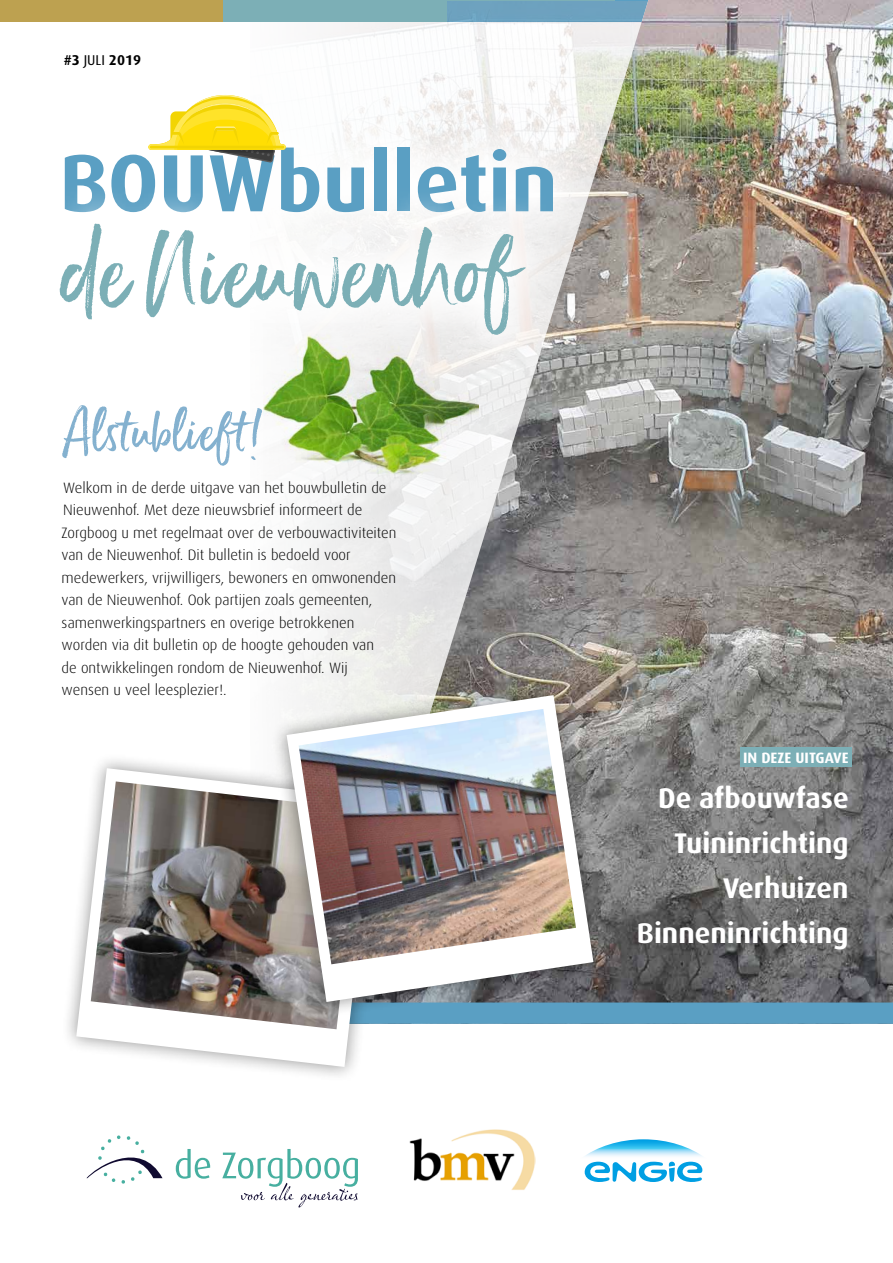
<style>
.page{position:relative;width:893px;height:1263px;background:#fff}
.page>*{position:absolute;margin:0;border:0;box-sizing:border-box;transform-origin:0 0}
.t1{font:96.9px "Ernestand Emily Upright";color:#7cafb6}
.t2{font:700 81.15px "Dax";color:#5a9fc3}
.t3{font:52.5px "Ernestand Emily Upright";color:#84b1cf}
.t4{font:700 28.5px/45px "Dax";color:#fff;text-align:right}
.t5{font:300 15px/22.5px "Dax";color:#000}
.t6{font:700 15px "Dax";color:#fff}
.t7{font:700 14.25px "Dax";color:#000}
.s1{font-weight:400}
</style>
<div class="page">
<svg style="left:86px;top:1135px;width:77px;height:49px"></svg>
<svg style="left:176px;top:1149px;width:34px;height:30px"></svg>
<svg style="left:222px;top:1149px;width:136px;height:58px"></svg>
<img style="left:335px;top:0;width:558px;height:1002px">
<div style="left:0;top:0;width:223px;height:21px;background:#bda150"></div>
<div style="left:223px;top:0;width:223px;height:21px;background:#7cafb6"></div>
<svg style="left:391px;top:1002px;width:502px;height:22px;background:#5a9dc0"></svg>
<svg style="left:289px;top:102px;width:310px;height:155px"></svg>
<div style="left:15px;top:179px;width:554px;height:200px;background:#fff"></div>
<img style="left:409px;top:1129px;width:126px;height:61px">
<svg style="left:584px;top:1139px;width:119px;height:43px"></svg>
<svg style="left:148px;top:95px;width:138px;height:68px"></svg>
<hr style="left:150px;top:146px;width:134px;height:2px;background:#f2d403">
<div style="left:740px;top:747px;width:111px;height:19px;background:#7cafb6"></div>
<div style="left:61px;top:753px;width:330px;height:329px;background:#000;opacity:.4"></div>
<svg style="left:76px;top:768px;width:299px;height:299px"></svg>
<img style="left:91px;top:781px;width:271px;height:248px">
<div style="left:272px;top:680px;width:336px;height:337px;background:#000;opacity:.4"></div>
<svg style="left:287px;top:695px;width:306px;height:307px"></svg>
<img style="left:299px;top:709px;width:277px;height:255px">
<img style="left:263px;top:324px;width:215px;height:157px">
<p class="t7" style="left:64px;top:52px;width:79px">#3 <span class="s1">JULI</span> 2019</p>
<h2 class="t2" style="left:60px;top:137px;width:500px">BOUWbulletin</h2>
<h1 class="t1" style="left:64px;top:211px;width:458px">de Nieuwenhof</h1>
<h3 class="t3" style="left:63px;top:399px;width:203px">Alstublieft!</h3>
<p class="t5" style="left:62px;top:476px;width:336px">Welkom in de derde uitgave van het bouwbulletin de Nieuwenhof. Met deze nieuwsbrief informeert de Zorgboog u met regelmaat over de verbouwactiviteiten van de Nieuwenhof. Dit bulletin is bedoeld voor medewerkers, vrijwilligers, bewoners en omwonenden van de Nieuwenhof. Ook partijen zoals gemeenten, samenwerkingspartners en overige betrokkenen worden via dit bulletin op de hoogte gehouden van<br>de ontwikkelingen rondom de Nieuwenhof. Wij wensen u veel leesplezier!.</p>
<p class="t6" style="left:743px;top:749px;width:107px">IN DEZE UITGAVE</p>
<h3 class="t4" style="left:637px;top:775px;width:213px">De afbouwfase<br>Tuininrichting<br>Verhuizen<br>Binneninrichting</h3>
</div>
